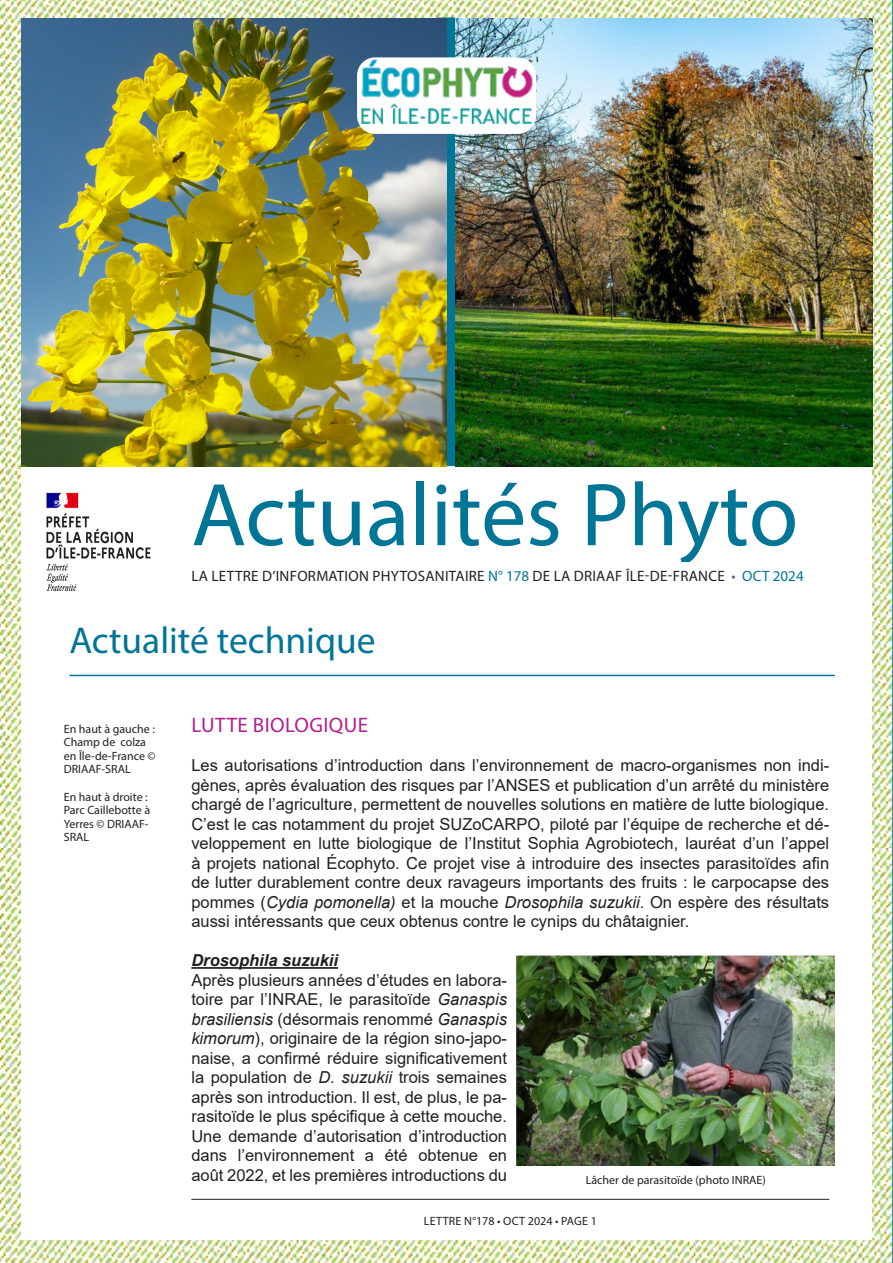
<style>
.page{position:relative;width:893px;height:1263px;background:#fff}
.page>*{position:absolute;margin:0;border:0;box-sizing:border-box;transform-origin:0 0}
.t1{font:90px "Myriad Pro";color:#007596}
.t2{font:37.5px "Myriad Pro";color:#007596}
.Titre_niveau_2{font:21px "Myriad Pro";letter-spacing:.02em;color:#b21e8d}
.texte{font:16.5px/19.5px "Arial";color:#231f20;text-align:justify}
.sous_sous_titre{font:italic 700 16.5px "Arial";color:#231f20}
.t3{font:15px "Myriad Pro";letter-spacing:.02em;color:#231f20}
.Texte_légende{font:12px/13.5px "Myriad Pro";color:#231f20}
.Texte_légende-2{font:12px "Myriad Pro";letter-spacing:.02em;color:#231f20}
.s1{color:#007596}
.s2{color:#4c6189}
.s3{font-style:italic}
</style>
<div class="page">
<img style="left:0;top:0;width:893px;height:1263px">
<div style="left:21px;top:25px;width:851px;height:1214px;background:#fff"></div>
<hr style="left:191px;top:1199px;width:638px;height:1px;background:#231f20">
<img style="left:46px;top:492px;width:105px;height:100px">
<svg style="left:437px;top:18px;width:18px;height:448px;background:#0e768f"></svg>
<img style="left:21px;top:19px;width:425px;height:447px">
<img style="left:455px;top:19px;width:418px;height:447px">
<img style="left:357px;top:57px;width:179px;height:77px">
<hr style="left:69px;top:675px;width:766px;height:1px;background:#007596">
<hr style="left:191px;top:967px;width:147px;height:2px;background:#231f20">
<img style="left:516px;top:956px;width:318px;height:209px">
<p class="t1" style="left:191px;top:459px;width:608px">Actualités Phyto</p>
<p class="t3" style="left:191px;top:567px;width:614px">LA LETTRE D’INFORMATION PHYTOSANITAIRE <span class="s1">N° 178</span> DE LA DRIAAF ÎLE-DE-FRANCE <span class="s2">•</span> <span class="s1">OCT 2024</span></p>
<p class="t2" style="left:69px;top:618px;width:308px">Actualité technique</p>
<p class="Texte_légende" style="left:64px;top:722px;width:93px">En haut à gauche :<br>Champ de colza en Île-de-France ©<br>DRIAAF-SRAL</p>
<p class="Texte_légende" style="left:64px;top:789px;width:85px">En haut à droite :</p>
<p class="Texte_légende" style="left:64px;top:803px;width:88px">Parc Caillebotte à<br>Yerres © DRIAAF-<br>SRAL</p>
<p class="Titre_niveau_2" style="left:192px;top:712px;width:178px">LUTTE BIOLOGIQUE</p>
<p class="texte" style="left:191px;top:755px;width:639px">Les autorisations d’introduction dans l’environnement de macro-organismes non indi&shy;gènes, après évaluation des risques par l’ANSES et publication d’un arrêté du ministère chargé de l’agriculture, permettent de nouvelles solutions en matière de lutte biologique.<br>C’est le cas notamment du projet SUZoCARPO, piloté par l’équipe de recherche et dé&shy;veloppement en lutte biologique de l’Institut Sophia Agrobiotech, lauréat d’un l’appel à projets national Écophyto. Ce projet vise à introduire des insectes parasitoïdes afin de lutter durablement contre deux ravageurs importants des fruits : le carpocapse des pommes (<span class="s3">Cydia pomonella)</span> et la mouche <span class="s3">Drosophila suzukii</span>. On espère des résultats aussi intéressants que ceux obtenus contre le cynips du châtaignier.</p>
<p class="sous_sous_titre" style="left:191px;top:949px;width:148px">Drosophila suzukii</p>
<p class="texte" style="left:191px;top:970px;width:317px">Après plusieurs années d’études en labora&shy;toire par l’INRAE, le parasitoïde <span class="s3">Ganaspis brasiliensis</span> (désormais renommé <span class="s3">Ganaspis kimorum</span>), originaire de la région sino-japo&shy;naise, a confirmé réduire significativement la population de <span class="s3">D. suzukii</span> trois semaines après son introduction. Il est, de plus, le pa&shy;rasitoïde le plus spécifique à cette mouche.<br>Une demande d’autorisation d’introduction dans l’environnement a été obtenue en août 2022, et les premières introductions du</p>
<p class="Texte_légende" style="left:586px;top:1173px;width:182px">Lâcher de parasitoïde (photo INRAE)</p>
<p class="Texte_légende-2" style="left:424px;top:1214px;width:174px">LETTRE N°178 • OCT 2024 • PAGE 1</p>
</div>
